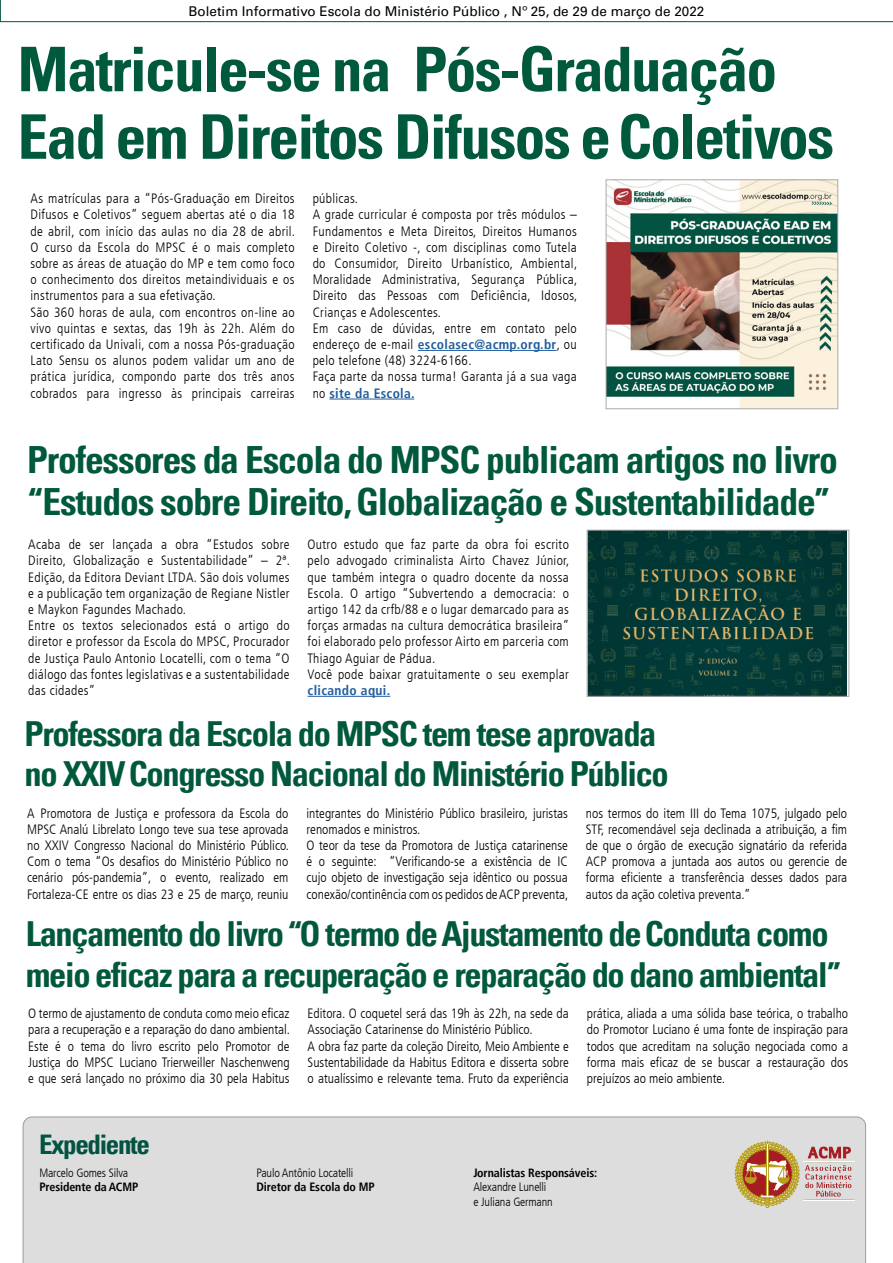
<style>
.page{position:relative;width:893px;height:1263px;background:#fff}
.page>*{position:absolute;margin:0;border:0;box-sizing:border-box;transform-origin:0 0}
.t1{font:700 condensed 61.5px/67.5px "Univers";letter-spacing:-.03em;color:#00583d}
.t2{font:700 condensed 37.5px/42px "Univers";letter-spacing:-.03em;color:#00583d}
.t3{font:700 condensed 34.5px/40.5px "Univers";letter-spacing:-.04em;color:#00583d}
.t4{font:700 condensed 27px "Univers";letter-spacing:-.05em;color:#025341}
.t5{font:300 condensed 13.5px/16.2px "Frutiger LT";letter-spacing:.025em;color:#000;text-align:justify}
.t6{font:300 condensed 13.5px/16.2px "Frutiger LT";color:#000}
.t7{font:13.5px "Univers";color:#000}
.t8{font:700 condensed 13.5px "Frutiger LT";letter-spacing:.025em;color:#215e9e}
.t9{font:300 condensed 12px/14.4px "Frutiger LT";letter-spacing:-.01em;color:#000}
.t10{font:700 condensed 12px "Frutiger LT";letter-spacing:-.01em;color:#000}
.s1{font-weight:700;color:#215e9e}
</style>
<div class="page">
<svg style="left:0;top:0;width:893px;height:22px"></svg>
<div style="left:23px;top:1116px;width:843px;height:147px;background:#ddd"></div>
<svg style="left:735px;top:1140px;width:120px;height:68px;background:#cdad93"></svg>
<hr style="left:767px;top:1144px;width:1px;height:52px;background:#fff">
<hr style="left:308px;top:696px;width:82px;height:1px;background:#215e9e">
<img style="left:589px;top:532px;width:258px;height:162px">
<div style="left:587px;top:530px;width:262px;height:166px;border:1px solid #aaa"></div>
<hr style="left:418px;top:350px;width:139px;height:1px;background:#215e9e">
<hr style="left:329px;top:399px;width:85px;height:1px;background:#215e9e">
<img style="left:608px;top:182px;width:228px;height:225px">
<div style="left:606px;top:180px;width:232px;height:229px;border:1px solid #aaa"></div>
<p class="t7" style="left:189px;top:3px;width:517px">Boletim Informativo Escola do Ministério Público , Nº 25, de 29 de março de 2022</p>
<h1 class="t1" style="left:18px;top:35px;width:818px">Matricule-se na Pós-Graduação<br>Ead em Direitos Difusos e Coletivos</h1>
<p class="t5" style="left:31px;top:191px;width:266px;text-align:left">As matrículas para a “Pós-Graduação em Direitos Difusos e Coletivos” seguem abertas até o dia 18 de abril, com início das aulas no dia 28 de abril.<br>O curso da Escola do MPSC é o mais completo sobre as áreas de atuação do MP e tem como foco o conhecimento dos direitos metaindividuais e os instrumentos para a sua efetivação.<br>São 360 horas de aula, com encontros on-line ao vivo quintas e sextas, das 19h às 22h. Além do certificado da Univali, com a nossa Pós-graduação Lato Sensu os alunos podem validar um ano de prática jurídica, compondo parte dos três anos cobrados para ingresso às principais carreiras</p>
<p class="t5" style="left:313px;top:191px;width:266px;text-align:left">públicas.<br>A grade curricular é composta por três módulos – Fundamentos e Meta Direitos, Direitos Humanos e Direito Coletivo -, com disciplinas como Tutela do Consumidor, Direito Urbanístico, Ambiental, Moralidade Administrativa, Segurança Pública, Direito das Pessoas com Deficiência, Idosos, Crianças e Adolescentes.<br>Em caso de dúvidas, entre em contato pelo endereço de e-mail <span class="s1">escolasec@acmp.org.br</span>, ou pelo telefone (48) 3224-6166.<br>Faça parte da nossa turma! Garanta já a sua vaga no <span class="s1">site da Escola.</span></p>
<h2 class="t2" style="left:27px;top:438px;width:812px">Professores da Escola do MPSC publicam artigos no livro “Estudos sobre Direito, Globalização e Sustentabilidade”</h2>
<p class="t5" style="left:28px;top:537px;width:263px;text-align:left">Acaba de ser lançada a obra “Estudos sobre Direito, Globalização e Sustentabilidade” – 2ª.<br>Edição, da Editora Deviant LTDA. São dois volumes e a publicação tem organização de Regiane Nistler e Maykon Fagundes Machado.<br>Entre os textos selecionados está o artigo do diretor e professor da Escola do MPSC, Procurador de Justiça Paulo Antonio Locatelli, com o tema “O diálogo das fontes legislativas e a sustentabilidade das cidades”</p>
<p class="t5" style="left:308px;top:537px;width:263px;text-align:left">Outro estudo que faz parte da obra foi escrito pelo advogado criminalista Airto Chavez Júnior, que também integra o quadro docente da nossa Escola. O artigo “Subvertendo a democracia: o artigo 142 da crfb/88 e o lugar demarcado para as forças armadas na cultura democrática brasileira” foi elaborado pelo professor Airto em parceria com Thiago Aguiar de Pádua.<br>Você pode baixar gratuitamente o seu exemplar</p>
<p class="t8" style="left:308px;top:682px;width:84px">clicando aqui.</p>
<h3 class="t3" style="left:25px;top:713px;width:646px">Professora da Escola do MPSC tem tese aprovada no XXIV Congresso Nacional do Ministério Público</h3>
<p class="t5" style="left:27px;top:805px;width:263px">A Promotora de Justiça e professora da Escola do MPSC Analú Librelato Longo teve sua tese aprovada no XXIV Congresso Nacional do Ministério Público.<br>Com o tema “Os desafios do Ministério Público no cenário pós-pandemia”, o evento, realizado em Fortaleza-CE entre os dias 23 e 25 de março, reuniu</p>
<p class="t6" style="left:306px;top:805px;width:263px">integrantes do Ministério Público brasileiro, juristas renomados e ministros.<br>O teor da tese da Promotora de Justiça catarinense é o seguinte: “Verificando-se a existência de IC cujo objeto de investigação seja idêntico ou possua conexão/continência com os pedidos de ACP preventa,</p>
<p class="t5" style="left:586px;top:805px;width:263px">nos termos do item III do Tema 1075, julgado pelo STF, recomendável seja declinada a atribuição, a fim de que o órgão de execução signatário da referida ACP promova a juntada aos autos ou gerencie de forma eficiente a transferência desses dados para autos da ação coletiva preventa.”</p>
<h3 class="t3" style="left:26px;top:913px;width:817px">Lançamento do livro “O termo de Ajustamento de Conduta como meio eficaz para a recuperação e reparação do dano ambiental”</h3>
<p class="t5" style="left:28px;top:1006px;width:263px">O termo de ajustamento de conduta como meio eficaz para a recuperação e a reparação do dano ambiental.<br>Este é o tema do livro escrito pelo Promotor de Justiça do MPSC Luciano Trierweiller Naschenweng e que será lançado no próximo dia 30 pela Habitus</p>
<p class="t6" style="left:308px;top:1006px;width:263px">Editora. O coquetel será das 19h às 22h, na sede da Associação Catarinense do Ministério Público.<br>A obra faz parte da coleção Direito, Meio Ambiente e Sustentabilidade da Habitus Editora e disserta sobre o atualíssimo e relevante tema. Fruto da experiência</p>
<p class="t5" style="left:587px;top:1006px;width:263px">prática, aliada a uma sólida base teórica, o trabalho do Promotor Luciano é uma fonte de inspiração para todos que acreditam na solução negociada como a forma mais eficaz de se buscar a restauração dos prejuízos ao meio ambiente.</p>
<h3 class="t4" style="left:39px;top:1127px;width:112px">Expediente</h3>
<p class="t9" style="left:39px;top:1166px;width:90px">Marcelo Gomes Silva</p>
<p class="t10" style="left:39px;top:1180px;width:100px">Presidente da ACMP</p>
<p class="t9" style="left:256px;top:1166px;width:98px">Paulo Antônio Locatelli</p>
<p class="t10" style="left:256px;top:1180px;width:120px">Diretor da Escola do MP</p>
<p class="t10" style="left:473px;top:1165px;width:125px">Jornalistas Responsáveis:</p>
<p class="t9" style="left:473px;top:1180px;width:81px">Alexandre Lunelli e Juliana Germann</p>
</div>
